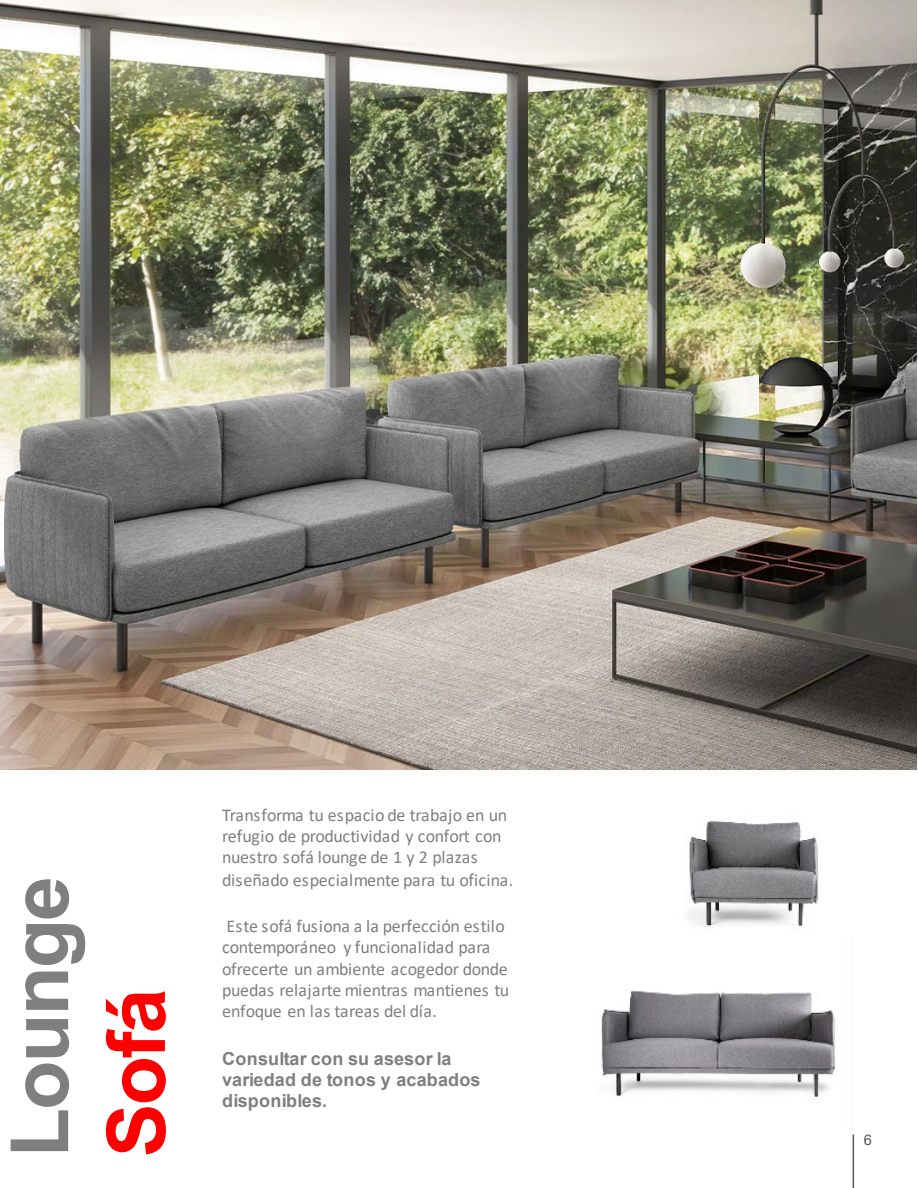
<style>
.page{position:relative;width:918px;height:1188px;background:#fff}
.page>*{position:absolute;margin:0;border:0;box-sizing:border-box;transform-origin:0 0}
.t1{font:700 81px "Arial";letter-spacing:-.03em;color:#7f7f7f}
.t2{font:700 81px "Arial";color:#f00}
.t3{font:18px/21.3px "Calibri";letter-spacing:-.015em;color:#7f7f7f}
.t4{font:700 18px/21.3px "Arial";letter-spacing:.005em;color:#7f7f7f}
.t5{font:14.7px "Arial";color:#575756}
</style>
<div class="page">
<hr style="left:853px;top:1135px;width:1px;height:53px;background:#575756">
<img style="left:687px;top:820px;width:132px;height:107px">
<img style="left:601px;top:990px;width:234px;height:107px">
<img style="left:0;top:0;width:917px;height:770px">
<p class="t1" style="left:-17px;top:1157px;width:283px;rotate:-90deg">Lounge</p>
<p class="t2" style="left:79px;top:1157px;width:170px;rotate:-90deg">Sofá</p>
<p class="t3" style="left:222px;top:803px;width:293px;line-height:21.8px">Transforma tu espacio de trabajo en un refugio de productividad y confort con nuestro sofá lounge de 1 y 2 plazas diseñado especialmente para tu oficina.</p>
<p class="t3" style="left:222px;top:915px;width:289px">Este sofá fusiona a la perfección estilo contemporáneo y funcionalidad para ofrecerte un ambiente acogedor donde puedas relajarte mientras mantienes tu enfoque en las tareas del día.</p>
<p class="t4" style="left:222px;top:1048px;width:260px">Consultar con su asesor la variedad de tonos y acabados disponibles.</p>
<p class="t5" style="left:864px;top:1130px;width:10px">6</p>
</div>
